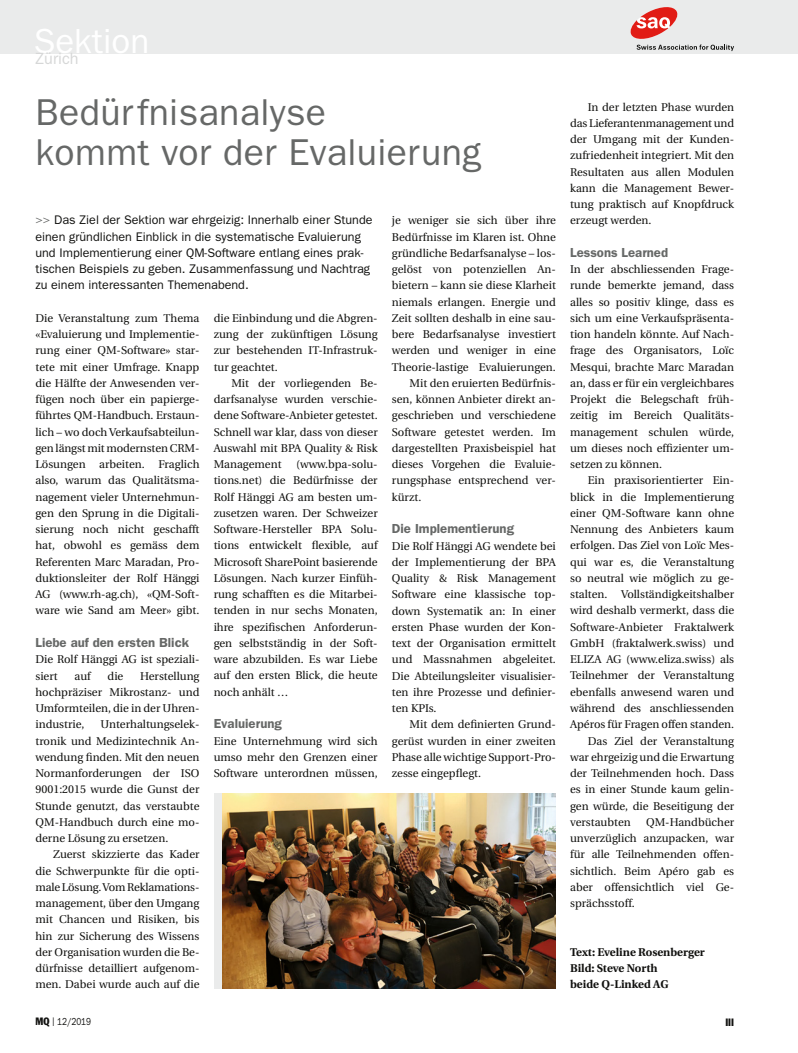
<style>
.page{position:relative;width:798px;height:1053px;background:#fff}
.page>*{position:absolute;margin:0;border:0;box-sizing:border-box;transform-origin:0 0}
.t1{font:37.5px/40px "Franklin Gothic";letter-spacing:.01em;color:#666867}
.t2{font:35px "Franklin Gothic";color:#fff}
.t3{font:16.25px "Franklin Gothic";color:#d6d7d7}
.t4{font:600 13.12px "Franklin Gothic";color:#666867}
.t5{font:12.5px/16.2px "Franklin Gothic";color:#11110f}
.t6{font:11.25px/16.2px "Utopia";color:#11110f;text-align:justify}
.t7{font:700 11.25px/16.2px "Utopia";color:#11110f}
.t8{font:condensed 10.5px "Franklin Gothic";color:#11110f}
.t9{font:10.25px "Franklin Gothic";color:#11110f;scale:.8 1}
.s1{color:#666867}
.s2{font-stretch:condensed;font-size:10.5px}
.s3{font-size:12.5px}
</style>
<div class="page">
<div style="left:0;top:0;width:797px;height:53px;background:#eaebeb"></div>
<svg style="left:630px;top:7px;width:103px;height:44px"></svg>
<img style="left:221px;top:793px;width:334px;height:195px">
<div style="left:213px;top:793px;width:8px;height:195px;background:#eaebeb"></div>
<h2 class="t2" style="left:34px;top:29px;width:117px">Sektion</h2>
<h3 class="t3" style="left:35px;top:53px;width:45px">Zürich</h3>
<h1 class="t1" style="left:35px;top:95px;width:447px">Bedürfnisanalyse<br>kommt vor der Evaluierung</h1>
<p class="t5" style="left:35px;top:213px;width:338px"><span class="s1">&gt;&gt;</span> Das Ziel der Sektion war ehrgeizig: Innerhalb einer Stunde einen gründlichen Einblick in die systematische Evaluierung und Implementierung einer QM-Software entlang eines prak&shy;tischen Beispiels zu geben. Zusammenfassung und Nachtrag zu einem interessanten Themenabend.</p>
<p class="t6" style="left:392px;top:213px;width:165px">je weniger sie sich über ihre</p>
<p class="t6" style="left:392px;top:229px;width:165px">Bedürfnisse im Klaren ist. Ohne</p>
<p class="t6" style="left:392px;top:246px;width:165px">gründliche Bedarfsanalyse – los-</p>
<p class="t6" style="left:392px;top:262px;width:165px">gelöst von potenziellen An-</p>
<p class="t6" style="left:392px;top:278px;width:165px">bietern – kann sie diese Klarheit</p>
<p class="t6" style="left:392px;top:294px;width:165px">niemals erlangen. Energie und</p>
<p class="t6" style="left:392px;top:311px;width:165px">Zeit sollten deshalb in eine sau-</p>
<p class="t6" style="left:392px;top:327px;width:165px">bere Bedarfsanalyse investiert</p>
<p class="t6" style="left:392px;top:343px;width:165px">werden und weniger in eine</p>
<p class="t6" style="left:392px;top:359px;width:165px">Theorie-lastige Evaluierungen.</p>
<p class="t6" style="left:409px;top:376px;width:148px">Mit den eruierten Bedürfnis-</p>
<p class="t6" style="left:392px;top:392px;width:165px">sen, können Anbieter direkt an-</p>
<p class="t6" style="left:392px;top:408px;width:165px">geschrieben und verschiedene</p>
<p class="t6" style="left:392px;top:424px;width:165px">Software getestet werden. Im</p>
<p class="t6" style="left:392px;top:441px;width:165px">dargestellten Praxisbeispiel hat</p>
<p class="t6" style="left:392px;top:457px;width:165px">dieses Vorgehen die Evaluie-</p>
<p class="t6" style="left:392px;top:473px;width:165px">rungsphase entsprechend ver-</p>
<p class="t6" style="left:392px;top:489px;width:31px">kürzt.</p>
<p class="t4" style="left:392px;top:524px;width:124px">Die Implementierung</p>
<p class="t6" style="left:392px;top:538px;width:165px">Die Rolf Hänggi AG wendete bei der Implementierung der BPA Quality &amp; Risk Management Software eine klassische top&shy;down Systematik an: In einer ersten Phase wurden der Kon&shy;text der Organisation ermittelt und Massnahmen abgeleitet.<br>Die Abteilungsleiter visualisier&shy;ten ihre Prozesse und definier&shy;ten KPIs.</p>
<p class="t6" style="left:392px;top:717px;width:165px;text-indent:18px">Mit dem definierten Grund&shy;gerüst wurden in einer zweiten Phase alle wichtige Support-Pro&shy;zesse eingepflegt.</p>
<p class="t6" style="left:213px;top:311px;width:165px">die Einbindung und die Abgren&shy;zung der zukünftigen Lösung zur bestehenden IT-Infrastruk&shy;tur geachtet.</p>
<p class="t6" style="left:213px;top:376px;width:165px;text-indent:18px">Mit der vorliegenden Be&shy;darfsanalyse wurden verschie&shy;dene Software-Anbieter getestet.<br>Schnell war klar, dass von dieser Auswahl mit BPA Quality &amp; Risk Management</p>
<p class="t6" style="left:35px;top:311px;width:165px">Die Veranstaltung zum Thema «Evaluierung und Implementie&shy;rung einer QM-Software» star&shy;tete mit einer Umfrage. Knapp die Hälfte der Anwesenden ver&shy;fügen noch über ein papierge&shy;führtes QM-Handbuch. Erstaun&shy;lich – wo doch Verkaufsabteilun&shy;gen längst mit modernsten CRM-Lösungen arbeiten. Fraglich also, warum das Qualitätsma&shy;nagement vieler Unternehmun&shy;gen den Sprung in die Digitali&shy;sierung noch nicht geschafft hat, obwohl es gemäss dem Referenten Marc Maradan, Pro&shy;duktionsleiter der Rolf Hänggi AG (www.rh-ag.ch), «QM-Soft&shy;ware wie Sand am Meer» gibt.</p>
<p class="t4" style="left:35px;top:638px;width:155px">Liebe auf den ersten Blick</p>
<p class="t6" style="left:35px;top:652px;width:165px">Die Rolf Hänggi AG ist speziali&shy;siert</p>
<p class="t6" style="left:213px;top:457px;width:165px;text-indent:82px">(www.bpa-solu&shy;tions.net) die Bedürfnisse der Rolf Hänggi AG am besten um&shy;zusetzen waren. Der Schweizer Software-Hersteller BPA Solu&shy;tions entwickelt flexible, auf Microsoft SharePoint basierende Lösungen. Nach kurzer Einfüh&shy;rung schafften es die Mitarbei&shy;tenden in nur sechs Monaten, ihre spezifischen Anforderun&shy;gen selbstständig in der Soft&shy;ware abzubilden. Es war Liebe auf den ersten Blick, die heute noch anhält …</p>
<p class="t4" style="left:213px;top:719px;width:70px">Evaluierung</p>
<p class="t6" style="left:213px;top:733px;width:165px">Eine Unternehmung wird sich umso mehr den Grenzen einer Software unterordnen müssen,</p>
<p class="t6" style="left:35px;top:668px;width:165px;text-indent:105px">Herstellung hochpräziser Mikrostanz- und Umformteilen, die in der Uhren&shy;industrie,</p>
<p class="t6" style="left:74px;top:668px;width:18px">auf</p>
<p class="t6" style="left:108px;top:668px;width:17px">die</p>
<p class="t6" style="left:35px;top:717px;width:165px;text-indent:65px">Unterhaltungselek&shy;tronik und Medizintechnik An&shy;wendung finden. Mit den neuen Normanforderungen der ISO 9001:2015 wurde die Gunst der Stunde genutzt, das verstaubte QM-Handbuch durch eine mo&shy;derne Lösung zu ersetzen.</p>
<p class="t6" style="left:35px;top:847px;width:165px;text-indent:18px">Zuerst skizzierte das Kader die Schwerpunkte für die opti&shy;male Lösung. Vom Reklamations&shy;management, über den Umgang mit Chancen und Risiken, bis hin zur Sicherung des Wissens der Organisation wurden die Be&shy;dürfnisse detailliert aufgenom&shy;men. Dabei wurde auch auf die</p>
<p class="t6" style="left:570px;top:99px;width:165px;text-indent:18px">In der letzten Phase wurden das Lieferantenmanagement und der Umgang mit der Kunden&shy;zufriedenheit integriert. Mit den Resultaten aus allen Modulen kann die Management Bewer&shy;tung praktisch auf Knopfdruck erzeugt werden.</p>
<p class="t4" style="left:570px;top:248px;width:99px">Lessons Learned</p>
<p class="t6" style="left:570px;top:262px;width:165px">In der abschliessenden Frage&shy;runde bemerkte jemand, dass alles so positiv klinge, dass es sich um eine Verkaufspräsenta&shy;tion handeln könnte. Auf Nach&shy;frage des Organisators, Loïc Mesqui, brachte Marc Maradan an, dass er für ein vergleichbares Projekt die Belegschaft früh&shy;zeitig im Bereich Qualitäts&shy;management schulen würde, um dieses noch effizienter um&shy;setzen zu können.</p>
<p class="t6" style="left:587px;top:473px;width:148px">Ein praxisorientierter Ein-</p>
<p class="t6" style="left:570px;top:489px;width:165px">blick in die Implementierung</p>
<p class="t6" style="left:570px;top:506px;width:165px">einer QM-Software kann ohne</p>
<p class="t6" style="left:570px;top:522px;width:165px">Nennung des Anbieters kaum</p>
<p class="t6" style="left:570px;top:538px;width:165px">erfolgen. Das Ziel von Loïc Mes-</p>
<p class="t6" style="left:570px;top:554px;width:165px">qui war es, die Veranstaltung</p>
<p class="t6" style="left:570px;top:571px;width:165px">so neutral wie möglich zu ge-</p>
<p class="t6" style="left:570px;top:587px;width:165px">stalten. Vollständigkeitshalber</p>
<p class="t6" style="left:570px;top:603px;width:165px">wird deshalb vermerkt, dass die</p>
<p class="t6" style="left:570px;top:619px;width:165px">Software-Anbieter Fraktalwerk</p>
<p class="t6" style="left:570px;top:636px;width:165px">GmbH (fraktalwerk.swiss) und</p>
<p class="t6" style="left:570px;top:652px;width:165px">ELIZA AG (www.eliza.swiss) als</p>
<p class="t6" style="left:570px;top:668px;width:165px">Teilnehmer der Veranstaltung</p>
<p class="t6" style="left:570px;top:684px;width:165px">ebenfalls anwesend waren und</p>
<p class="t6" style="left:570px;top:701px;width:165px">während des anschliessenden</p>
<p class="t6" style="left:570px;top:717px;width:165px">Apéros für Fragen offen standen.</p>
<p class="t6" style="left:587px;top:733px;width:148px">Das Ziel der Veranstaltung</p>
<p class="t6" style="left:570px;top:749px;width:165px">war ehrgeizig und die Erwartung</p>
<p class="t6" style="left:570px;top:766px;width:165px">der Teilnehmenden hoch. Dass</p>
<p class="t6" style="left:570px;top:782px;width:165px">es in einer Stunde kaum gelin-</p>
<p class="t6" style="left:570px;top:798px;width:165px">gen würde, die Beseitigung der</p>
<p class="t6" style="left:570px;top:814px;width:62px">verstaubten</p>
<p class="t6" style="left:570px;top:814px;width:165px;text-indent:76px">QM-Handbücher unverzüglich anzupacken, war für alle Teilnehmenden offen&shy;sichtlich. Beim Apéro gab es aber offensichtlich viel Ge&shy;sprächsstoff.</p>
<p class="t7" style="left:570px;top:944px;width:136px">Text: Eveline Rosenberger<br>Bild: Steve North<br>beide Q-Linked AG</p>
<p class="t9" style="left:35px;top:1017px;width:71px"><span class="s2">MQ</span> <span class="s3">|</span> 12/2019</p>
<p class="t8" style="left:725px;top:1015px;width:10px">III</p>
</div>
